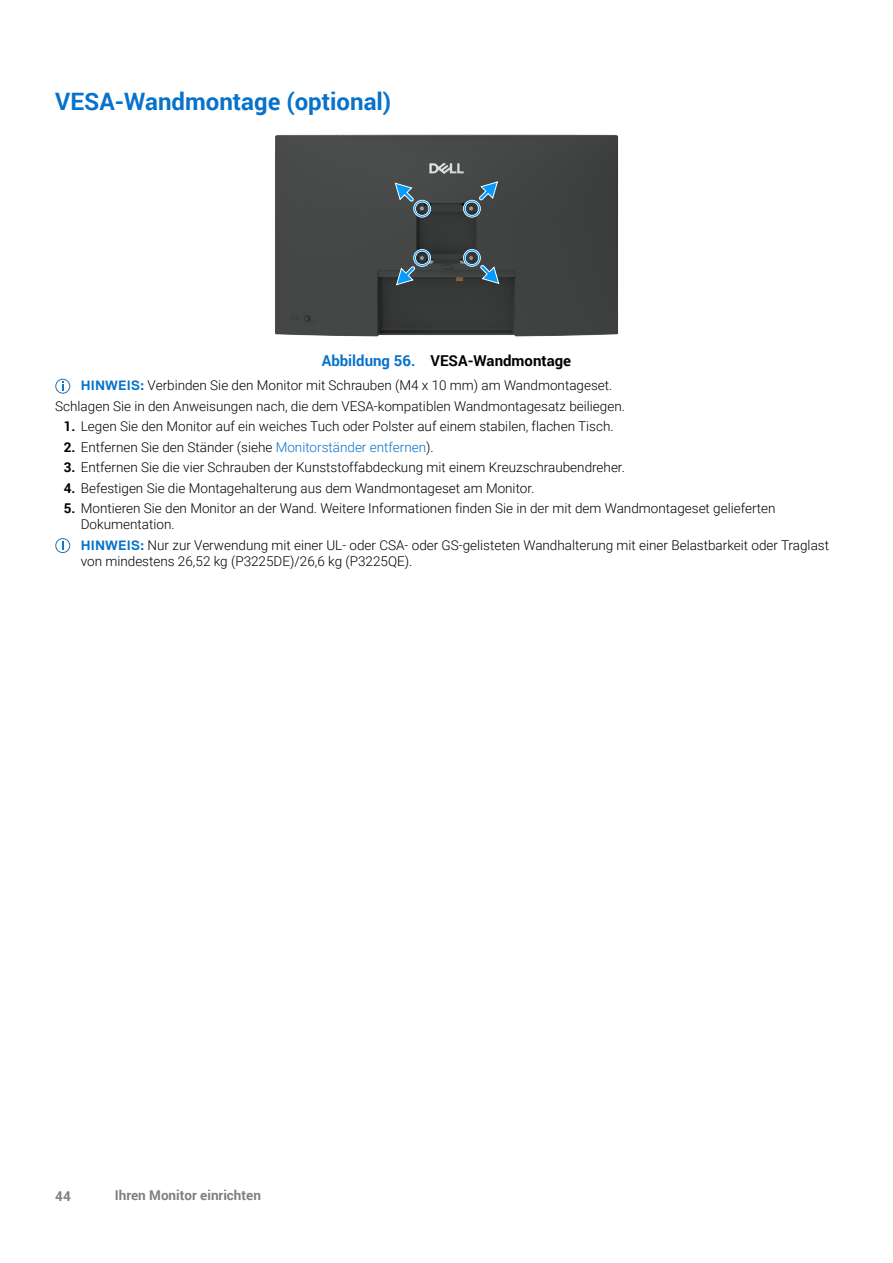
<style>
.page{position:relative;width:893px;height:1263px;background:#fff}
.page>*{position:absolute;margin:0;border:0;box-sizing:border-box;transform-origin:0 0}
.Head2{font:700 24px "Roboto";color:#0672cb}
.Image_Title{font:700 15px "Roboto";color:#000}
.Note{font:300 13.5px/16.2px "Roboto";color:#000}
.Paragraph{font:300 13.5px "Roboto";color:#000}
.t1{font:700 13.5px "Roboto";color:#808080}
.s1{color:#0672cb}
.s2{font-family:"Dell Replica";font-weight:700;color:#0672cb}
.s3{font-weight:700}
</style>
<div class="page">
<img style="left:275px;top:134px;width:343px;height:203px">
<div style="left:413px;top:200px;width:18px;height:18px;border:3px solid #fff;border-radius:50%"></div>
<div style="left:414px;top:201px;width:16px;height:16px;border:1px solid #009cff;border-radius:50%"></div>
<svg style="left:394px;top:182px;width:21px;height:20px"></svg>
<div style="left:463px;top:200px;width:18px;height:18px;border:3px solid #fff;border-radius:50%"></div>
<div style="left:464px;top:201px;width:16px;height:16px;border:1px solid #009cff;border-radius:50%"></div>
<svg style="left:478px;top:181px;width:21px;height:20px"></svg>
<div style="left:463px;top:249px;width:18px;height:18px;border:3px solid #fff;border-radius:50%"></div>
<div style="left:464px;top:250px;width:16px;height:16px;border:1px solid #009cff;border-radius:50%"></div>
<svg style="left:479px;top:264px;width:21px;height:21px"></svg>
<div style="left:413px;top:249px;width:18px;height:18px;border:3px solid #fff;border-radius:50%"></div>
<div style="left:414px;top:250px;width:16px;height:16px;border:1px solid #009cff;border-radius:50%"></div>
<svg style="left:395px;top:265px;width:21px;height:21px"></svg>
<svg style="left:55px;top:379px;width:15px;height:15px"></svg>
<svg style="left:55px;top:538px;width:15px;height:15px"></svg>
<h2 class="Head2" style="left:55px;top:85px;width:338px">VESA-Wandmontage (optional)</h2>
<p class="Image_Title" style="left:322px;top:350px;width:251px"><span class="s1">Abbildung 56.</span> VESA-Wandmontage</p>
<p class="Note" style="left:81px;top:377px;width:533px"><span class="s2">HINWEIS:</span> Verbinden Sie den Monitor mit Schrauben (M4 x 10 mm) am Wandmontageset.</p>
<p class="Paragraph" style="left:55px;top:396px;width:571px">Schlagen Sie in den Anweisungen nach, die dem VESA-kompatiblen Wandmontagesatz beiliegen.</p>
<p class="Note" style="left:64px;top:418px;width:551px"><span class="s3">1.</span> Legen Sie den Monitor auf ein weiches Tuch oder Polster auf einem stabilen, flachen Tisch.</p>
<p class="Note" style="left:64px;top:438px;width:371px"><span class="s3">2.</span> Entfernen Sie den Ständer (siehe <span class="s1">Monitorständer entfernen</span>).</p>
<p class="Note" style="left:64px;top:459px;width:563px"><span class="s3">3.</span> Entfernen Sie die vier Schrauben der Kunststoffabdeckung mit einem Kreuzschraubendreher.</p>
<p class="Note" style="left:64px;top:479px;width:472px"><span class="s3">4.</span> Befestigen Sie die Montagehalterung aus dem Wandmontageset am Monitor.</p>
<p class="Note" style="left:81px;top:500px;width:696px;text-indent:-17px"><span class="s3">5.</span> Montieren Sie den Monitor an der Wand. Weitere Informationen finden Sie in der mit dem Wandmontageset gelieferten<br>Dokumentation.</p>
<p class="Note" style="left:81px;top:536px;width:750px"><span class="s2">HINWEIS:</span> Nur zur Verwendung mit einer UL- oder CSA- oder GS-gelisteten Wandhalterung mit einer Belastbarkeit oder Traglast von mindestens 26,52 kg (P3225DE)/26,6 kg (P3225QE).</p>
<p class="t1" style="left:55px;top:1186px;width:17px">44</p>
<p class="t1" style="left:115px;top:1186px;width:148px">Ihren Monitor einrichten</p>
</div>
